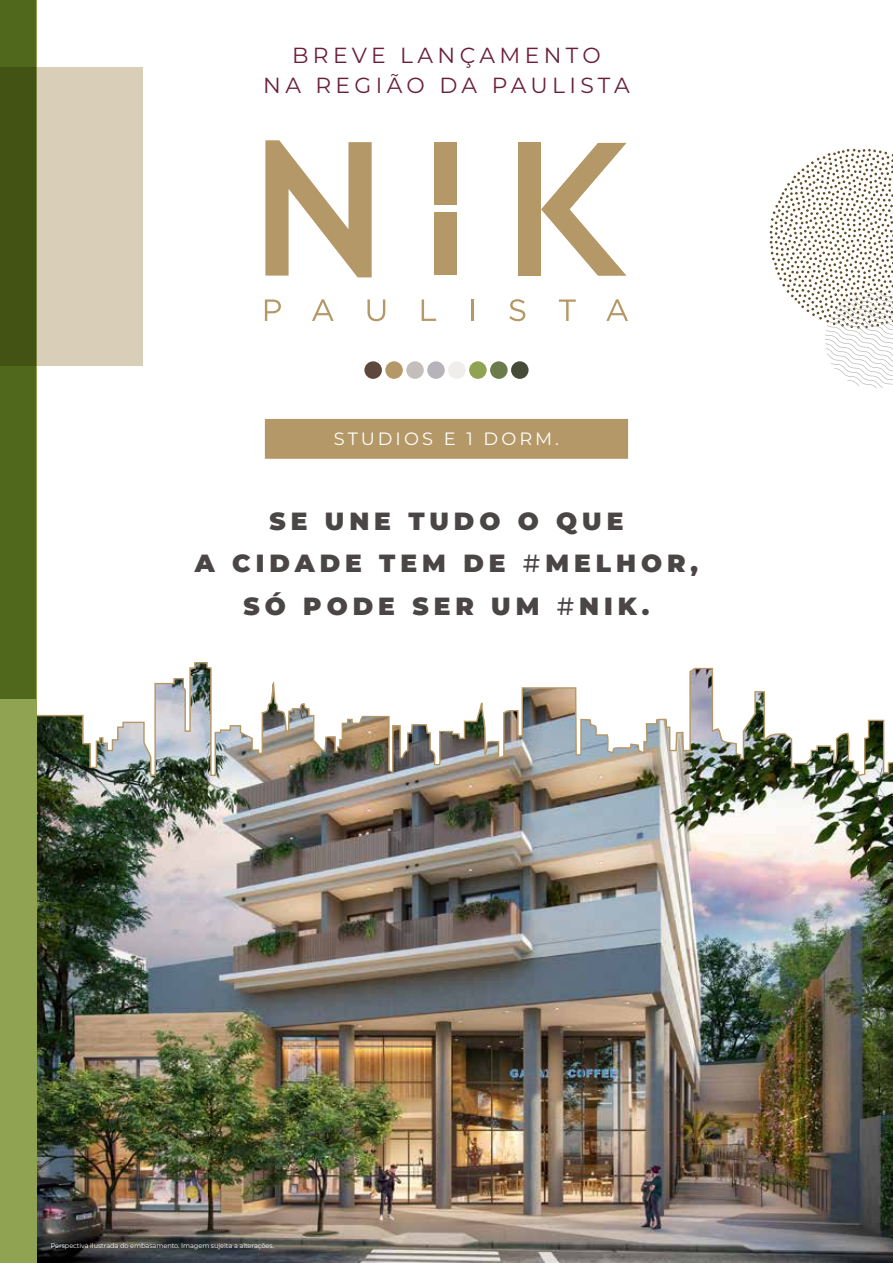
<style>
.page{position:relative;width:893px;height:1263px;background:#fff}
.page>*{position:absolute;margin:0;border:0;box-sizing:border-box;transform-origin:0 0}
.t1{font:900 24.9px/42.5px "Montserrat";letter-spacing:.2em;color:#4a4645;text-align:center}
.t2{font:21.9px/30.5px "Montserrat";letter-spacing:.2em;color:#6a1f39;text-align:center}
.t3{font:17.85px "Montserrat";letter-spacing:.17em;color:#fff}
.t4{font:6.75px "Montserrat";letter-spacing:-.01em;color:#fff}
.s1{font-weight:500}
</style>
<div class="page">
<img style="left:36px;top:661px;width:857px;height:602px">
<div style="left:0;top:0;width:36px;height:1263px;background:#8fa353"></div>
<div style="left:0;top:67px;width:142px;height:299px;background:#d9ceb8"></div>
<div style="left:434px;top:142px;width:22px;height:63px;background:#b59867"></div>
<div style="left:434px;top:212px;width:22px;height:63px;background:#b59867"></div>
<svg style="left:265px;top:140px;width:107px;height:137px"></svg>
<div style="left:518px;top:143px;width:22px;height:133px;background:#b59867"></div>
<svg style="left:541px;top:143px;width:86px;height:133px"></svg>
<svg style="left:265px;top:299px;width:16px;height:22px"></svg>
<svg style="left:312px;top:299px;width:22px;height:22px"></svg>
<svg style="left:367px;top:299px;width:18px;height:22px"></svg>
<svg style="left:422px;top:299px;width:14px;height:22px"></svg>
<hr style="left:471px;top:299px;width:3px;height:22px;background:#b59867">
<svg style="left:509px;top:299px;width:16px;height:22px"></svg>
<svg style="left:559px;top:299px;width:17px;height:22px"></svg>
<svg style="left:606px;top:299px;width:22px;height:22px"></svg>
<div style="left:385px;top:361px;width:18px;height:18px;background:#b59867;border-radius:50%"></div>
<div style="left:406px;top:361px;width:18px;height:18px;background:#c5bfbb;border-radius:50%"></div>
<div style="left:427px;top:361px;width:18px;height:18px;background:#b6b3bb;border-radius:50%"></div>
<div style="left:448px;top:361px;width:18px;height:18px;background:#efeeea;border-radius:50%"></div>
<div style="left:469px;top:361px;width:18px;height:18px;background:#8fa353;border-radius:50%"></div>
<div style="left:490px;top:361px;width:18px;height:18px;background:#6b7b4c;border-radius:50%"></div>
<div style="left:511px;top:361px;width:18px;height:18px;background:#454b38;border-radius:50%"></div>
<div style="left:364px;top:361px;width:18px;height:18px;background:#5e483e;border-radius:50%"></div>
<div style="left:265px;top:419px;width:363px;height:40px;background:#b59867;border:2px solid #b59867"></div>
<div style="left:0;top:0;width:36px;height:699px;background:linear-gradient(to right,#4a5f18,#4a5f18)"></div>
<svg style="left:770px;top:149px;width:123px;height:239px"></svg>
<h2 class="t2" style="left:263px;top:39px;width:368px">BREVE LANÇAMENTO<br>NA REGIÃO DA PAULISTA</h2>
<h3 class="t3" style="left:334px;top:427px;width:227px">STUDIOS E 1 DORM.</h3>
<h1 class="t1" style="left:195px;top:498px;width:505px">SE UNE TUDO O QUE<br>A CIDADE TEM DE <span class="s1">#</span>MELHOR,<br>SÓ PODE SER UM <span class="s1">#</span>NIK.</h1>
<p class="t4" style="left:51px;top:1241px;width:225px">Perspectiva ilustrada do embasamento. Imagem sujeita a alterações.</p>
</div>
